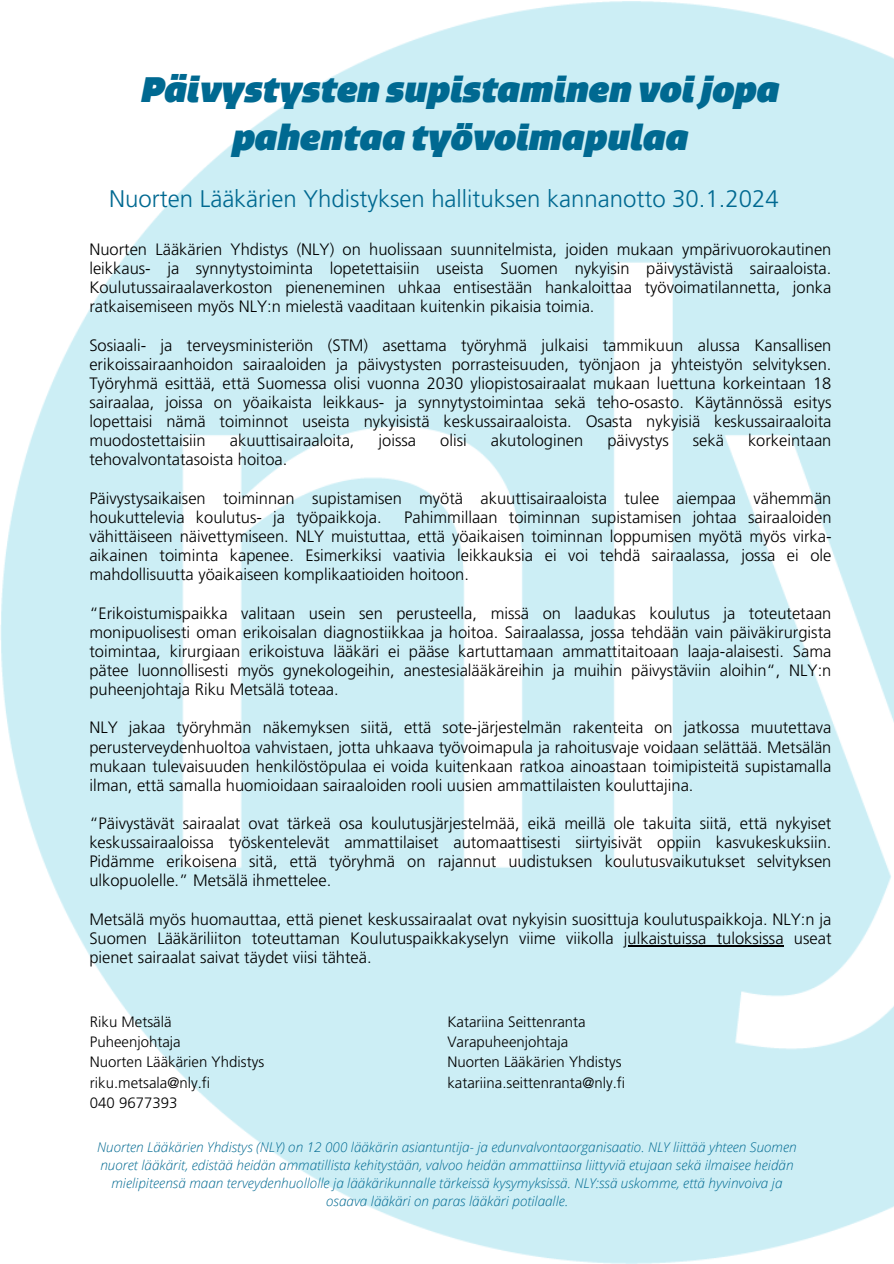
<style>
.page{position:relative;width:894px;height:1264px;background:#fff}
.page>*{position:absolute;margin:0;border:0;box-sizing:border-box;transform-origin:0 0}
.t1{font:italic 900 34.5px/47.2px "Quatro W03";color:#006991;text-align:center}
.t2{font:300 24px "Frutiger LT Pro";color:#006991}
.t3{font:300 16.5px/19.2px "Frutiger LT Pro";color:#000;text-align:justify}
.t4{font:300 15px/20.2px "Frutiger LT Pro";color:#000}
.t5{font:italic 300 13.5px/18px "Open Sans";color:#006991;text-align:center}
</style>
<div class="page">
<img style="left:0;top:1px;width:893px;height:1261px">
<hr style="left:623px;top:945px;width:160px;height:1px;background:#000">
<p class="t1" style="left:142px;top:66px;width:639px">Päivystysten supistaminen voijopa pahentaa työvoimapulaa</p>
<h1 class="t2" style="left:109px;top:184px;width:671px">Nuorten Lääkärien Yhdistyksen hallituksen kannanotto 30.1.2024</h1>
<h2 class="t3" style="left:89px;top:239px;width:743px">Nuorten Lääkärien Yhdistys (NLY) on huolissaan suunnitelmista, joiden mukaan ympärivuorokautinen leikkaus- ja synnytystoiminta lopetettaisiin useista Suomen nykyisin päivystävistä sairaaloista.<br>Koulutussairaalaverkoston pieneneminen uhkaa entisestään hankaloittaa työvoimatilannetta, jonka ratkaisemiseen myös NLY:n mielestä vaaditaan kuitenkin pikaisia toimia.</h2>
<h3 class="t3" style="left:89px;top:335px;width:743px">Sosiaali- ja terveysministeriön (STM) asettama työryhmä julkaisi tammikuun alussa Kansallisen erikoissairaanhoidon sairaaloiden ja päivystysten porrasteisuuden, työnjaon ja yhteistyön selvityksen.<br>Työryhmä esittää, että Suomessa olisi vuonna 2030 yliopistosairaalat mukaan luettuna korkeintaan 18 sairaalaa, joissa on yöaikaista leikkaus- ja synnytystoimintaa sekä teho-osasto. Käytännössä esitys lopettaisi nämä toiminnot useista nykyisistä keskussairaaloista. Osasta nykyisiä keskussairaaloita muodostettaisiin</h3>
<h3 class="t3" style="left:230px;top:431px;width:126px">akuuttisairaaloita,</h3>
<h3 class="t3" style="left:378px;top:431px;width:39px">joissa</h3>
<h3 class="t3" style="left:440px;top:431px;width:28px">olisi</h3>
<h3 class="t3" style="left:490px;top:431px;width:94px">akutologinen</h3>
<h3 class="t3" style="left:607px;top:431px;width:63px">päivystys</h3>
<h3 class="t3" style="left:692px;top:431px;width:33px">sekä</h3>
<h3 class="t3" style="left:747px;top:431px;width:85px">korkeintaan</h3>
<h3 class="t3" style="left:89px;top:450px;width:199px">tehovalvontatasoista hoitoa.</h3>
<h3 class="t3" style="left:89px;top:488px;width:743px">Päivystysaikaisen toiminnan supistamisen myötä akuuttisairaaloista tulee aiempaa vähemmän houkuttelevia koulutus- ja työpaikkoja.</h3>
<h3 class="t3" style="left:89px;top:507px;width:743px;text-indent:315px">Pahimmillaan toiminnan supistamisen johtaa sairaaloiden vähittäiseen näivettymiseen. NLY muistuttaa, että yöaikaisen toiminnan loppumisen myötä myös virka&shy;aikainen toiminta kapenee. Esimerkiksi vaativia leikkauksia ei voi tehdä sairaalassa, jossa ei ole</h3>
<h3 class="t3" style="left:89px;top:565px;width:381px">mahdollisuutta yöaikaiseen komplikaatioiden hoitoon.</h3>
<h3 class="t3" style="left:89px;top:603px;width:743px">“Erikoistumispaikka valitaan usein sen perusteella, missä on laadukas koulutus ja toteutetaan monipuolisesti oman erikoisalan diagnostiikkaa ja hoitoa. Sairaalassa, jossa tehdään vain päiväkirurgista toimintaa, kirurgiaan erikoistuva lääkäri ei pääse kartuttamaan ammattitaitoaan laaja-alaisesti. Sama pätee luonnollisesti myös gynekologeihin, anestesialääkäreihin ja muihin päivystäviin aloihin“, NLY:n puheenjohtaja Riku Metsälä toteaa.</h3>
<h3 class="t3" style="left:89px;top:718px;width:743px">NLY jakaa työryhmän näkemyksen siitä, että sote-järjestelmän rakenteita on jatkossa muutettava</h3>
<h3 class="t3" style="left:89px;top:737px;width:743px">perusterveydenhuoltoa vahvistaen, jotta uhkaava työvoimapula ja rahoitusvaje voidaan selättää. Metsälän mukaan tulevaisuuden henkilöstöpulaa ei voida kuitenkaan ratkoa ainoastaan toimipisteitä supistamalla ilman, että samalla huomioidaan sairaaloiden rooli uusien ammattilaisten kouluttajina.</h3>
<h3 class="t3" style="left:89px;top:813px;width:743px">“Päivystävät sairaalat ovat tärkeä osa koulutusjärjestelmää, eikä meillä ole takuita siitä, että nykyiset</h3>
<h3 class="t3" style="left:89px;top:832px;width:743px">keskussairaaloissa työskentelevät ammattilaiset automaattisesti siirtyisivät oppiin kasvukeskuksiin.<br>Pidämme erikoisena sitä, että työryhmä on rajannut uudistuksen koulutusvaikutukset selvityksen ulkopuolelle.” Metsälä ihmettelee.</h3>
<h3 class="t3" style="left:89px;top:909px;width:743px">Metsälä myös huomauttaa, että pienet keskussairaalat ovat nykyisin suosittuja koulutuspaikkoja. NLY:n ja</h3>
<h3 class="t3" style="left:89px;top:928px;width:525px">Suomen Lääkäriliiton toteuttaman Koulutuspaikkakyselyn viime viikolla</h3>
<h3 class="t3" style="left:623px;top:928px;width:209px">julkaistuissa tuloksissa useat</h3>
<h3 class="t3" style="left:89px;top:947px;width:284px">pienet sairaalat saivat täydet viisi tähteä.</h3>
<h3 class="t4" style="left:90px;top:1011px;width:176px">Riku Metsälä<br>Puheenjohtaja<br>Nuorten Lääkärien Yhdistys riku.metsala@nly.fi<br>040 9677393</h3>
<p class="t4" style="left:447px;top:1011px;width:179px">Katariina Seittenranta<br>Varapuheenjohtaja<br>Nuorten Lääkärien Yhdistys katariina.seittenranta@nly.fi</p>
<h3 class="t5" style="left:97px;top:1137px;width:701px">Nuorten Lääkärien Yhdistys (NLY) on 12 000 lääkärin asiantuntija- ja edunvalvontaorganisaatio. NLY liittää yhteen Suomen nuoret lääkärit, edistää heidän ammatillista kehitystään, valvoo heidän ammattiinsa liittyviä etujaan sekä ilmaisee heidän mielipiteensä maan terveydenhuollolle ja lääkärikunnalle tärkeissä kysymyksissä. NLY:ssä uskomme, että hyvinvoiva ja osaava lääkäri on paras lääkäri potilaalle.</h3>
</div>
